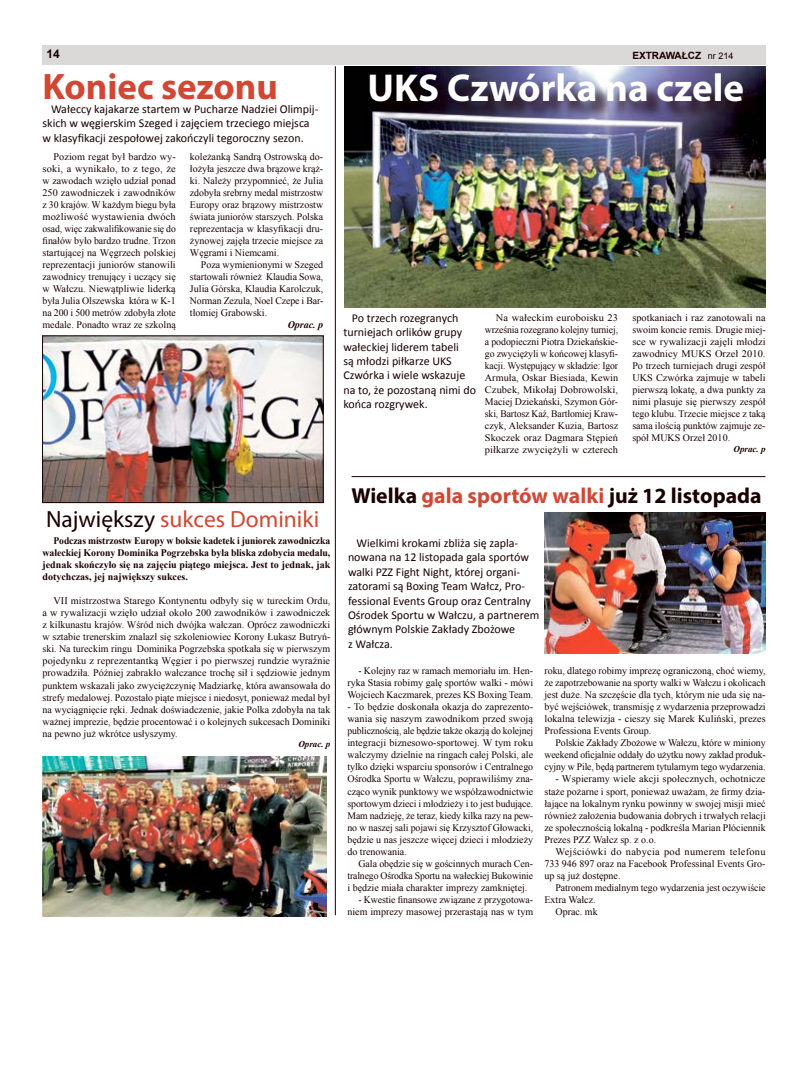
<style>
.page{position:relative;width:794px;height:1092px;background:#fff}
.page>*{position:absolute;margin:0;border:0;box-sizing:border-box;transform-origin:0 0}
.t1{font:700 39px "Myriad Pro";color:#fff}
.t2{font:700 36.9px "Myriad Pro";color:#d14733}
.t3{font:23.5px "Myriad Pro";color:#d14733}
.t4{font:700 21.7px "Myriad Pro";color:#1a0000}
.t5{font:12px/14.4px "Calibri";color:#1a0000}
.t6{font:700 12px "Arial";color:#1a0000}
.t7{font:10px/12px "Times New Roman";color:#1a0000;text-align:justify}
.t8{font:10px/12px "Times New Roman";color:#1a0000;text-align:justify;scale:1.04 1}
.t9{font:700 10px/12px "Times New Roman";color:#1a0000;text-align:justify;scale:.96 1}
.t10{font:700 10px "Arial";color:#1a0000}
.t11{font:italic 700 10px "Times New Roman";color:#1a0000}
.t12{font:italic 700 9px "Times New Roman";color:#1a0000}
.s1{font-weight:400;font-size:9px}
.s2{color:#1a0000}
.s3{color:#d14733}
</style>
<div class="page">
<div style="left:43px;top:45px;width:722px;height:19px;background:#dbd9d7"></div>
<img style="left:44px;top:337px;width:277px;height:164px">
<div style="left:42px;top:335px;width:281px;height:168px;border:1px solid #1a0000"></div>
<img style="left:344px;top:66px;width:421px;height:241px">
<div style="left:373px;top:75px;width:389px;height:44px;background:#1a0000;opacity:.75"></div>
<img style="left:42px;top:756px;width:284px;height:160px">
<img style="left:544px;top:513px;width:221px;height:140px">
<hr style="left:335px;top:66px;width:1px;height:849px;background:#1a0000">
<hr style="left:351px;top:476px;width:414px;height:1px;background:#1a0000">
<p class="t6" style="left:46px;top:46px;width:15px">14</p>
<p class="t10" style="left:632px;top:49px;width:103px">EXTRAWAŁCZ <span class="s1">nr 214</span></p>
<h2 class="t2" style="left:43px;top:62px;width:237px">Koniec sezonu</h2>
<p class="t5" style="left:43px;top:102px;width:277px;text-indent:9px">Wałeccy kajakarze startem w Pucharze Nadziei Olimpij&shy;skich w węgierskim Szeged i zajęciem trzeciego miejsca w klasyfikacji zespołowej zakończyli tegoroczny sezon.</p>
<p class="t7" style="left:190px;top:150px;width:135px">koleżanką Sandrą Ostrowską do&shy;łożyła jeszcze dwa brązowe krąż&shy;ki. Należy przypomnieć, że Julia zdobyła srebrny medal mistrzostw Europy oraz brązowy mistrzostw świata juniorów starszych. Polska reprezentacja w klasyfikacji dru&shy;żynowej zajęła trzecie miejsce za Węgrami i Niemcami.</p>
<p class="t7" style="left:190px;top:258px;width:135px;text-indent:11px">Poza wymienionymi w Szeged startowali również Klaudia Sowa, Julia Górska, Klaudia Karolczuk, Norman Zezula, Noel Czepe i Bar&shy;tłomiej Grabowski.</p>
<p class="t11" style="left:288px;top:317px;width:37px">Oprac. p</p>
<p class="t7" style="left:632px;top:311px;width:135px">spotkaniach i raz zanotowali na swoim koncie remis. Drugie miej&shy;sce w rywalizacji zajęli młodzi zawodnicy MUKS Orzeł 2010.<br>Po trzech turniejach drugi zespół UKS Czwórka zajmuje w tabeli pierwszą lokatę, a dwa punkty za nimi plasuje się pierwszy zespół tego klubu. Trzecie miejsce z taką sama ilością punktów zajmuje ze&shy;spół MUKS Orzeł 2010.</p>
<p class="t12" style="left:733px;top:442px;width:33px">Oprac. p</p>
<h1 class="t1" style="left:367px;top:62px;width:378px">UKS Czwórka na czele</h1>
<p class="t7" style="left:43px;top:150px;width:135px;text-indent:11px">Poziom regat był bardzo wy&shy;soki, a wynikało, to z tego, że w zawodach wzięło udział ponad 250 zawodniczek i zawodników z 30 krajów. W każdym biegu była możliwość wystawienia dwóch osad, więc zakwalifikowanie się do finałów było bardzo trudne. Trzon startującej na Węgrzech polskiej reprezentacji juniorów stanowili zawodnicy trenujący i uczący się w Wałczu. Niewątpliwie liderką była Julia Olszewska która w K-1 na 200 i 500 metrów zdobyła złote medale. Ponadto wraz ze szkolną</p>
<p class="t5" style="left:343px;top:311px;width:134px;text-indent:9px">Po trzech rozegranych turniejach orlików grupy wałeckiej liderem tabeli<br>są młodzi piłkarze UKS<br>Czwórka i wiele wskazuje na to, że pozostaną nimi do końca rozgrywek.</p>
<p class="t8" style="left:485px;top:311px;width:130px;text-indent:11px">Na wałeckim euroboisku 23 września rozegrano kolejny turniej, a podopieczni Piotra Dziekańskie&shy;go zwyciężyli w końcowej klasyfi&shy;kacji. Występujący w składzie: Igor Armuła, Oskar Biesiada, Kewin Czubek, Mikołaj Dobrowolski, Maciej Dziekański, Szymon Gór&shy;ski, Bartosz Kaź, Bartłomiej Kraw&shy;czyk, Aleksander Kuzia, Bartosz Skoczek oraz Dagmara Stępień piłkarze zwyciężyli w czterech</p>
<h3 class="t3" style="left:46px;top:504px;width:275px"><span class="s2">Największy</span> sukces Dominiki</h3>
<p class="t9" style="left:43px;top:534px;width:301px;text-indent:11px">Podczas mistrzostw Europy w boksie kadetek i juniorek zawodniczka wałeckiej Korony Dominika Pogrzebska była bliska zdobycia medalu, jednak skończyło się na zajęciu piątego miejsca. Jest to jednak, jak dotychczas, jej największy sukces.</p>
<p class="t7" style="left:43px;top:595px;width:289px;text-indent:11px">VII mistrzostwa Starego Kontynentu odbyły się w tureckim Ordu, a w rywalizacji wzięło udział około 200 zawodników i zawodniczek z kilkunastu krajów. Wśród nich dwójka wałczan. Oprócz zawodniczki w sztabie trenerskim znalazł się szkoleniowiec Korony Łukasz Butryń&shy;ski. Na tureckim ringu Dominika Pogrzebska spotkała się w pierwszym pojedynku z reprezentantką Węgier i po pierwszej rundzie wyraźnie prowadziła. Później zabrakło wałczance trochę sił i sędziowie jednym punktem wskazali jako zwyciężczynię Madziarkę, która awansowała do strefy medalowej. Pozostało piąte miejsce i niedosyt, ponieważ medal był na wyciągnięcie ręki. Jednak doświadczenie, jakie Polka zdobyła na tak ważnej imprezie, będzie procentować i o kolejnych sukcesach Dominiki na pewno już wkrótce usłyszymy.</p>
<p class="t12" style="left:298px;top:738px;width:33px">Oprac. p</p>
<h3 class="t4" style="left:351px;top:481px;width:411px">Wielka <span class="s3">gala sportów walki</span> już 12 listopada</h3>
<p class="t5" style="left:348px;top:535px;width:193px;text-indent:9px">Wielkimi krokami zbliża się zapla&shy;nowana na 12 listopada gala sportów walki PZZ Fight Night, której organi&shy;zatorami są Boxing Team Wałcz, Pro&shy;fessional Events Group oraz Centralny<br>Ośrodek Sportu w Wałczu, a partnerem głównym Polskie Zakłady Zbożowe<br>z Wałcza.</p>
<p class="t7" style="left:544px;top:665px;width:223px">roku, dlatego robimy imprezę ograniczoną, choć wiemy, że zapotrzebowanie na sporty walki w Wałczu i okolicach jest duże. Na szczęście dla tych, którym nie uda się na&shy;być wejściówek, transmisję z wydarzenia przeprowadzi lokalna telewizja - cieszy się Marek Kuliński, prezes Professiona Events Group.</p>
<p class="t7" style="left:544px;top:737px;width:223px;text-indent:11px">Polskie Zakłady Zbożowe w Wałczu, które w miniony weekend oficjalnie oddały do użytku nowy zakład produk&shy;cyjny w Pile, będą partnerem tytularnym tego wydarzenia.</p>
<p class="t7" style="left:544px;top:773px;width:223px;text-indent:11px">- Wspieramy wiele akcji społecznych, ochotnicze staże pożarne i sport, ponieważ uważam, że firmy dzia&shy;łające na lokalnym rynku powinny w swojej misji mieć również założenia budowania dobrych i trwałych relacji ze społecznością lokalną - podkreśla Marian Płóciennik Prezes PZZ Wałcz sp. z o.o.</p>
<p class="t8" style="left:544px;top:845px;width:214px;text-indent:11px">Wejściówki do nabycia pod numerem telefonu 733 946 897 oraz na Facebook Professinal Events Gro&shy;up są już dostępne.</p>
<p class="t7" style="left:555px;top:881px;width:211px">Patronem medialnym tego wydarzenia jest oczywiście</p>
<p class="t7" style="left:544px;top:893px;width:53px">Extra Wałcz.</p>
<p class="t7" style="left:555px;top:905px;width:44px">Oprac. mk</p>
<p class="t7" style="left:347px;top:665px;width:187px;text-indent:11px">- Kolejny raz w ramach memoriału im. Hen&shy;ryka Stasia robimy galę sportów walki - mówi Wojciech Kaczmarek, prezes KS Boxing Team.</p>
<p class="t7" style="left:347px;top:701px;width:187px">- To będzie doskonała okazja do zaprezento&shy;wania się naszym zawodnikom przed swoją publicznością, ale będzie także okazją do kolejnej integracji biznesowo-sportowej. W tym roku walczymy dzielnie na ringach całej Polski, ale tylko dzięki wsparciu sponsorów i Centralnego Ośrodka Sportu w Wałczu, poprawiliśmy zna&shy;cząco wynik punktowy we współzawodnictwie sportowym dzieci i młodzieży i to jest budujące.<br>Mam nadzieję, że teraz, kiedy kilka razy na pew&shy;no w naszej sali pojawi się Krzysztof Głowacki, będzie u nas jeszcze więcej dzieci i młodzieży do trenowania.</p>
<p class="t7" style="left:347px;top:857px;width:187px;text-indent:11px">Gala obędzie się w gościnnych murach Cen&shy;tralnego Ośrodka Sportu na wałeckiej Bukowinie i będzie miała charakter imprezy zamkniętej.</p>
<p class="t7" style="left:347px;top:893px;width:187px;text-align:right">- Kwestie finansowe związane z przygotowa&shy;niem imprezy masowej przerastają nas w tym</p>
</div>
